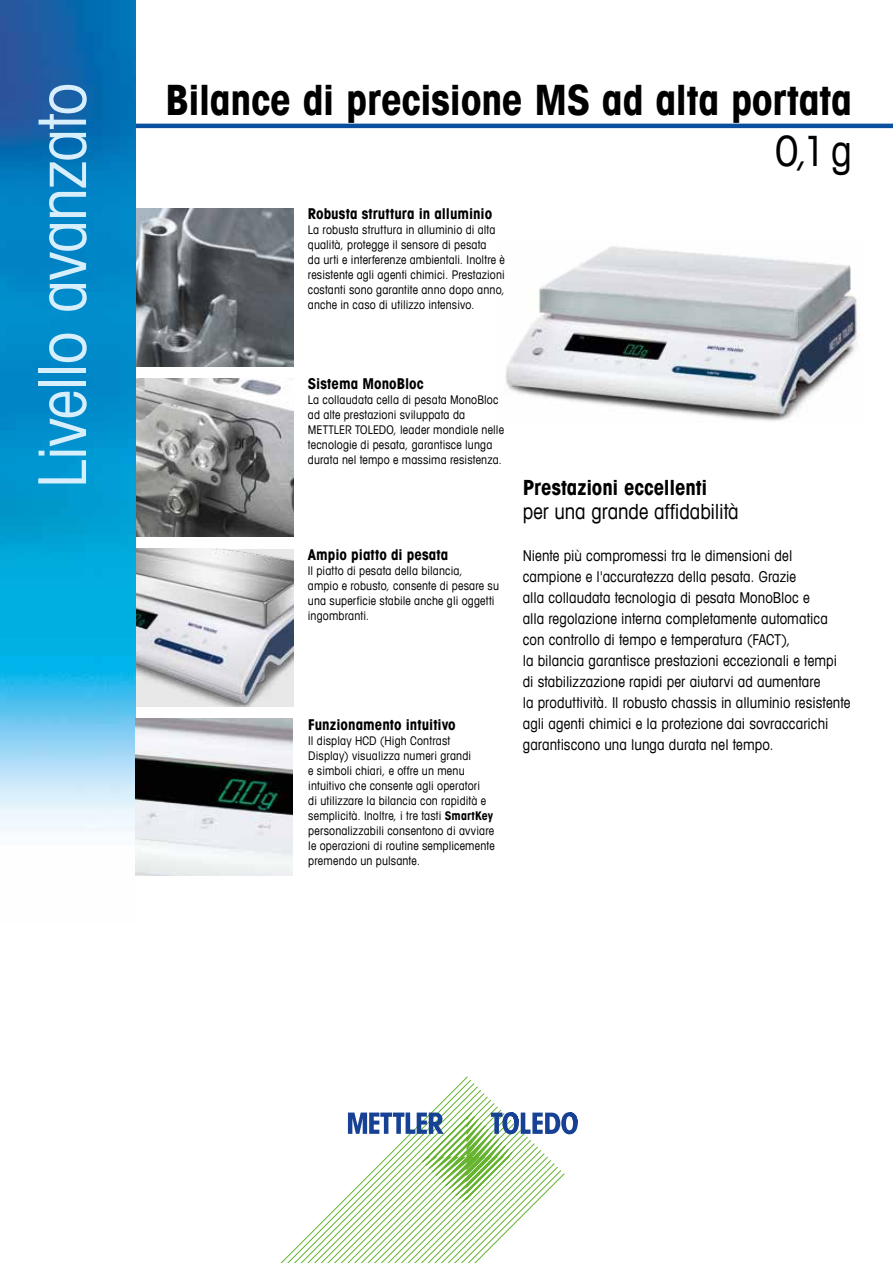
<style>
.page{position:relative;width:893px;height:1263px;background:#fff}
.page>*{position:absolute;margin:0;border:0;box-sizing:border-box;transform-origin:0 0}
.t1{font:condensed 66px "Avant Garde Com";letter-spacing:-.02em;color:#d7eefc}
.t2{font:700 condensed 42px "Avant Garde Com";letter-spacing:-.01em;color:#000}
.t3{font:condensed 42px "Avant Garde Com";color:#000}
.t4{font:condensed 21px "Avant Garde Com";letter-spacing:-.005em;color:#000}
.t5{font:700 condensed 21px "Avant Garde Com";letter-spacing:-.005em;color:#000}
.t6{font:condensed 15px/21px "Avant Garde Com";letter-spacing:.005em;color:#000}
.t7{font:700 condensed 15px "Avant Garde Com";letter-spacing:.005em;color:#000}
.t8{font:condensed 12px/15px "Avant Garde Com";letter-spacing:.015em;color:#000}
.s1{font-weight:700}
</style>
<div class="page">
<svg style="left:280px;top:1076px;width:256px;height:187px"></svg>
<svg style="left:348px;top:1112px;width:230px;height:91px"></svg>
<img style="left:136px;top:378px;width:157px;height:158px">
<img style="left:136px;top:549px;width:157px;height:157px">
<img style="left:136px;top:209px;width:157px;height:157px">
<hr style="left:111px;top:124px;width:782px;height:4px;background:#0a509f">
<img style="left:0;top:0;width:136px;height:876px">
<img style="left:505px;top:246px;width:355px;height:175px">
<img style="left:136px;top:718px;width:157px;height:158px">
<h1 class="t1" style="left:22px;top:488px;width:407px;rotate:-90deg">Livello avanzato</h1>
<h2 class="t2" style="left:165px;top:73px;width:688px">Bilance di precisione MS ad alta portata</h2>
<h2 class="t3" style="left:775px;top:125px;width:78px">0,1 g</h2>
<p class="t7" style="left:308px;top:204px;width:186px">Robusta struttura in alluminio</p>
<p class="t8" style="left:308px;top:222px;width:199px">La robusta struttura in alluminio di alta qualità, protegge il sensore di pesata<br>da urti e interferenze ambientali. Inoltre è resistente agli agenti chimici. Prestazioni costanti sono garantite anno dopo anno, anche in caso di utilizzo intensivo.</p>
<p class="t7" style="left:308px;top:374px;width:117px">Sistema MonoBloc</p>
<p class="t8" style="left:308px;top:392px;width:198px">La collaudata cella di pesata MonoBloc ad alte prestazioni sviluppata da METTLER TOLEDO, leader mondiale nelle tecnologie di pesata, garantisce lunga durata nel tempo e massima resistenza.</p>
<p class="t7" style="left:308px;top:545px;width:142px">Ampio piatto di pesata</p>
<p class="t8" style="left:308px;top:563px;width:193px">Il piatto di pesata della bilancia,<br>ampio e robusto, consente di pesare su una superficie stabile anche gli oggetti ingombranti.</p>
<p class="t7" style="left:308px;top:715px;width:149px">Funzionamento intuitivo</p>
<p class="t8" style="left:308px;top:733px;width:188px">Il display HCD (High Contrast<br>Display) visualizza numeri grandi<br>e simboli chiari, e offre un menu intuitivo che consente agli operatori<br>di utilizzare la bilancia con rapidità e semplicità. Inoltre, i tre tasti <span class="s1">SmartKey </span>personalizzabili consentono di avviare le operazioni di routine semplicemente premendo un pulsante.</p>
<h3 class="t5" style="left:523px;top:474px;width:186px">Prestazioni eccellenti</h3>
<h3 class="t4" style="left:523px;top:498px;width:218px">per una grande affidabilità</h3>
<p class="t6" style="left:523px;top:544px;width:329px">Niente più compromessi tra le dimensioni del campione e l'accuratezza della pesata. Grazie<br>alla collaudata tecnologia di pesata MonoBloc e<br>alla regolazione interna completamente automatica con controllo di tempo e temperatura (FACT),<br>la bilancia garantisce prestazioni eccezionali e tempi di stabilizzazione rapidi per aiutarvi ad aumentare<br>la produttività. Il robusto chassis in alluminio resistente agli agenti chimici e la protezione dai sovraccarichi garantiscono una lunga durata nel tempo.</p>
</div>
